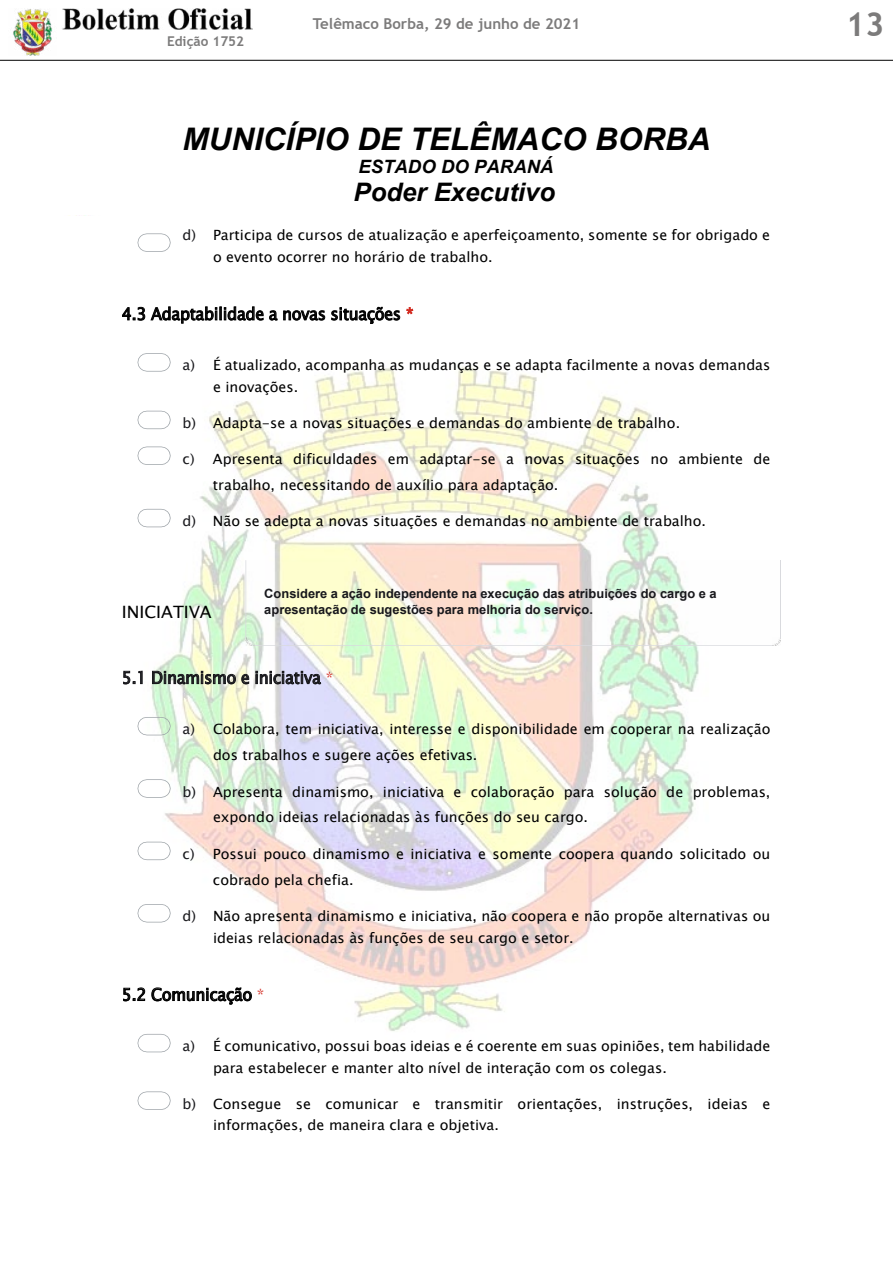
<style>
.page{position:relative;width:893px;height:1263px;background:#fff}
.page>*{position:absolute;margin:0;border:0;box-sizing:border-box;transform-origin:0 0}
.t1{font:700 33px "Trebuchet MS";color:#7c7b7b}
.t2{font:italic 700 31.05px "Arial";color:#000}
.t3{font:italic 700 25.5px "Arial";color:#000}
.t4{font:italic 700 18.3px "Arial";color:#000}
.t5{font:16.95px "Lucida Sans Unicode";letter-spacing:-.015em;color:#000;scale:.94 1}
.t6{font:16.95px "Lucida Sans Unicode";letter-spacing:-.015em;color:#18181c;scale:.94 1}
.t7{font:16.95px "Lucida Sans Unicode";letter-spacing:-.015em;color:#000}
.t8{font:700 15px "Trebuchet MS";color:#7c7b7b}
.t9{font:14.1px/21.8px "Lucida Sans Unicode";color:#000}
.t10{font:700 13.5px "Trebuchet MS";color:#7c7b7b}
.t11{font:700 12.75px/16px "Arial";color:#18181c}
.s1{color:#18181c}
.s2{color:#d32d23}
</style>
<div class="page">
<img style="left:13px;top:9px;width:39px;height:47px">
<img style="left:62px;top:8px;width:191px;height:21px">
<hr style="left:0;top:60px;width:893px;height:1px;background:#000">
<img style="left:123px;top:360px;width:576px;height:685px">
<svg style="left:138px;top:446px;width:33px;height:19px"></svg>
<svg style="left:138px;top:717px;width:33px;height:18px"></svg>
<svg style="left:138px;top:779px;width:33px;height:19px"></svg>
<svg style="left:138px;top:842px;width:33px;height:18px"></svg>
<svg style="left:122px;top:307px;width:23px;height:14px"></svg>
<svg style="left:151px;top:306px;width:174px;height:18px"></svg>
<svg style="left:331px;top:307px;width:69px;height:17px"></svg>
<svg style="left:406px;top:307px;width:7px;height:7px"></svg>
<svg style="left:123px;top:671px;width:20px;height:13px"></svg>
<svg style="left:152px;top:671px;width:97px;height:13px"></svg>
<svg style="left:256px;top:671px;width:65px;height:13px"></svg>
<svg style="left:123px;top:987px;width:22px;height:14px"></svg>
<svg style="left:151px;top:987px;width:101px;height:17px"></svg>
<svg style="left:138px;top:233px;width:33px;height:19px"></svg>
<svg style="left:138px;top:353px;width:33px;height:19px"></svg>
<svg style="left:138px;top:411px;width:33px;height:18px"></svg>
<svg style="left:138px;top:509px;width:33px;height:18px"></svg>
<img style="left:245px;top:560px;width:536px;height:86px">
<svg style="left:138px;top:904px;width:33px;height:18px"></svg>
<svg style="left:138px;top:1034px;width:33px;height:18px"></svg>
<svg style="left:138px;top:1091px;width:33px;height:19px"></svg>
<p class="t10" style="left:167px;top:33px;width:79px">Edição 1752</p>
<p class="t8" style="left:313px;top:14px;width:269px">Telêmaco Borba, 29 de junho de 2021</p>
<h1 class="t1" style="left:846px;top:3px;width:40px">13</h1>
<h2 class="t2" style="left:183px;top:118px;width:529px">MUNICÍPIO DE TELÊMACO BORBA</h2>
<p class="t4" style="left:359px;top:155px;width:197px">ESTADO DO PARANÁ</p>
<h3 class="t3" style="left:354px;top:175px;width:203px">Poder Executivo</h3>
<p class="t9" style="left:213px;top:224px;width:559px;text-indent:-30px"><span class="s1">d)</span> Participa de cursos de atualização e aperfeiçoamento, somente se for obrigado e o evento ocorrer no horário de trabalho.</p>
<p class="t5" style="left:122px;top:300px;width:312px">4.3 Adaptabilidade a novas situações <span class="s2">*</span></p>
<p class="t9" style="left:213px;top:355px;width:559px;text-indent:-30px"><span class="s1">a)</span> É atualizado, acompanha as mudanças e se adapta facilmente a novas demandas e inovações.</p>
<p class="t9" style="left:183px;top:412px;width:499px"><span class="s1">b)</span> Adapta-se a novas situações e demandas do ambiente de trabalho.</p>
<p class="t9" style="left:213px;top:446px;width:559px;line-height:25.7px;text-indent:-30px"><span class="s1">c)</span> Apresenta dificuldades em adaptar-se a novas situações no ambiente de trabalho, necessitando de auxílio para adaptação.</p>
<p class="t9" style="left:183px;top:510px;width:525px"><span class="s1">d)</span> Não se adepta a novas situações e demandas no ambiente de trabalho.</p>
<p class="t7" style="left:122px;top:598px;width:92px">INICIATIVA</p>
<p class="t11" style="left:264px;top:586px;width:454px">Considere a ação independente na execução das atribuições do cargo e a apresentação de sugestões para melhoria do serviço.</p>
<p class="t6" style="left:122px;top:664px;width:227px">5.1 Dinamismo e iniciativa <span class="s2">*</span></p>
<p class="t9" style="left:213px;top:716px;width:559px;line-height:25.8px;text-indent:-30px"><span class="s1">a)</span> Colabora, tem iniciativa, interesse e disponibilidade em cooperar na realização dos trabalhos e sugere ações efetivas.</p>
<p class="t9" style="left:213px;top:779px;width:559px;line-height:25.7px;text-indent:-30px"><span class="s1">b)</span> Apresenta dinamismo, iniciativa e colaboração para solução de problemas, expondo ideias relacionadas às funções do seu cargo.</p>
<p class="t9" style="left:213px;top:841px;width:559px;line-height:25.8px;text-indent:-30px"><span class="s1">c)</span> Possui pouco dinamismo e iniciativa e somente coopera quando solicitado ou cobrado pela chefia.</p>
<p class="t9" style="left:213px;top:905px;width:559px;text-indent:-30px"><span class="s1">d)</span> Não apresenta dinamismo e iniciativa, não coopera e não propõe alternativas ou ideias relacionadas às funções de seu cargo e setor.</p>
<p class="t5" style="left:122px;top:981px;width:153px">5.2 Comunicação <span class="s2">*</span></p>
<p class="t9" style="left:213px;top:1035px;width:559px;text-indent:-30px"><span class="s1">a)</span> É comunicativo, possui boas ideias e é coerente em suas opiniões, tem habilidade para estabelecer e manter alto nível de interação com os colegas.</p>
<p class="t9" style="left:213px;top:1093px;width:559px;text-indent:-30px"><span class="s1">b)</span> Consegue se comunicar e transmitir orientações, instruções, ideias e informações, de maneira clara e objetiva.</p>
</div>
